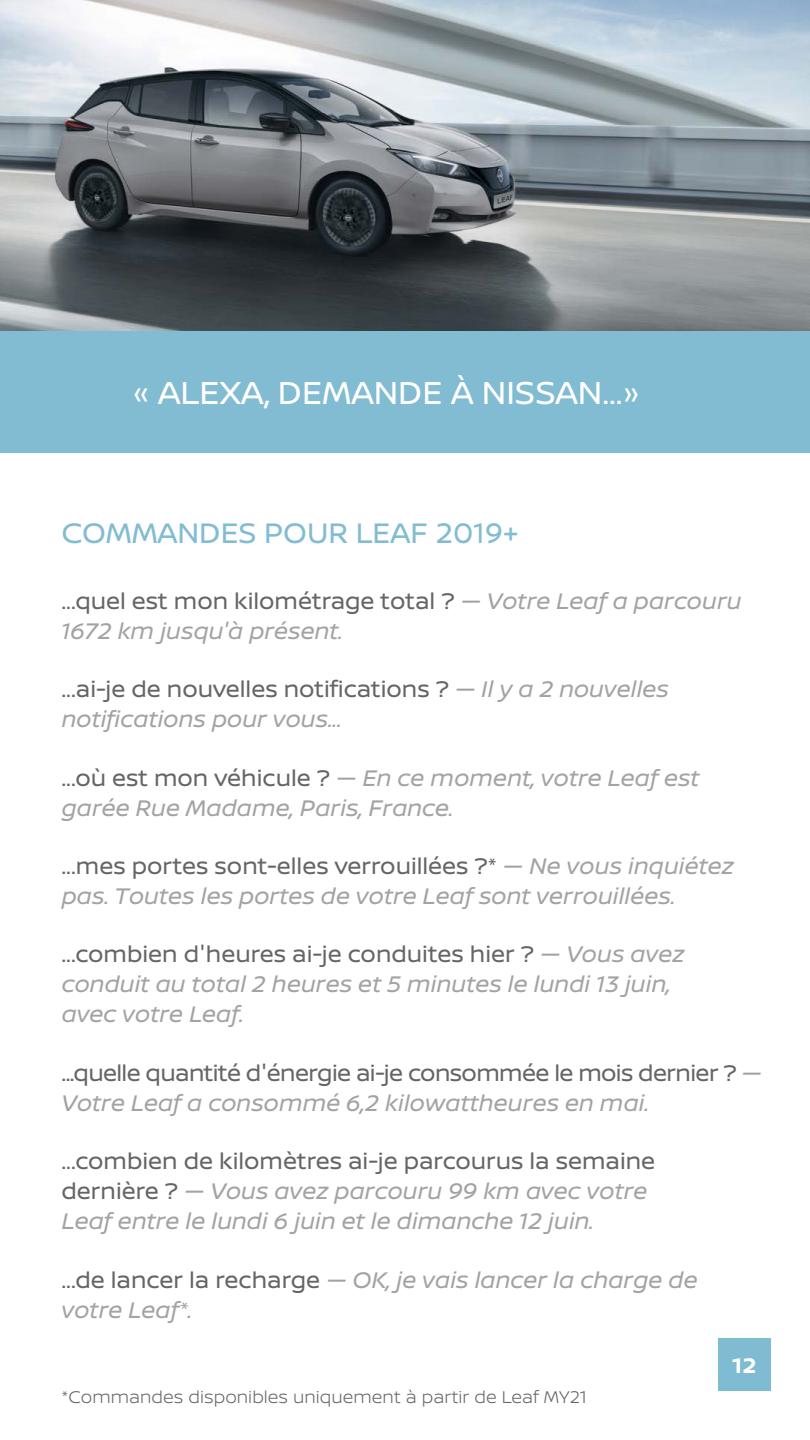
<style>
.page{position:relative;width:810px;height:1440px;background:#fff}
.page>*{position:absolute;margin:0;border:0;box-sizing:border-box;transform-origin:0 0}
.t1{font:33.75px "Nissan Brand";color:#fff}
.t2{font:30px "Nissan Brand";color:#82bcd2}
.t3{font:italic 24px/30px "Nissan Brand";color:#a2a3a2}
.t4{font:24px/30px "Nissan Brand";letter-spacing:-.025em;color:#646664}
.t5{font:700 22.5px "Nissan Brand";color:#fff}
.t6{font:300 18px "Nissan Brand";color:#646664}
.s1{font-style:normal;color:#646664}
.s2{font-style:italic;color:#a2a3a2}
</style>
<div class="page">
<div style="left:718px;top:1338px;width:52px;height:52px;background:#7fbbd2"></div>
<img style="left:0;top:0;width:810px;height:331px">
<div style="left:0;top:331px;width:810px;height:121px;background:#82bcd2"></div>
<h1 class="t1" style="left:133px;top:368px;width:509px">« ALEXA, DEMANDE À NISSAN...»</h1>
<p class="t2" style="left:62px;top:511px;width:458px">COMMANDES POUR LEAF 2019+</p>
<p class="t3" style="left:62px;top:585px;width:681px"><span class="s1">...quel est mon kilométrage total ?</span> — Votre Leaf a parcouru<br>1672 km jusqu'à présent.</p>
<p class="t3" style="left:62px;top:673px;width:609px"><span class="s1">...ai-je de nouvelles notifications ?</span> — Il y a 2 nouvelles notifications pour vous...</p>
<p class="t3" style="left:62px;top:761px;width:639px"><span class="s1">...où est mon véhicule ?</span> — En ce moment, votre Leaf est garée Rue Madame, Paris, France.</p>
<p class="t3" style="left:62px;top:850px;width:674px"><span class="s1">...mes portes sont-elles verrouillées ?*</span> — Ne vous inquiétez pas. Toutes les portes de votre Leaf sont verrouillées.</p>
<p class="t3" style="left:62px;top:938px;width:624px"><span class="s1">...combien d'heures ai-je conduites hier ?</span> — Vous avez conduit au total 2 heures et 5 minutes le lundi 13 juin, avec votre Leaf.</p>
<p class="t4" style="left:62px;top:1057px;width:702px">...quelle quantité d'énergie ai-je consommée le mois dernier ? <span class="s2">—<br>Votre Leaf a consommé 6,2 kilowattheures en mai.</span></p>
<p class="t3" style="left:62px;top:1145px;width:595px"><span class="s1">...combien de kilomètres ai-je parcourus la semaine dernière ?</span> — Vous avez parcouru 99 km avec votre<br>Leaf entre le lundi 6 juin et le dimanche 12 juin.</p>
<p class="t3" style="left:62px;top:1263px;width:637px"><span class="s1">...de lancer la recharge</span> — OK, je vais lancer la charge de votre Leaf*.</p>
<p class="t6" style="left:62px;top:1384px;width:527px">*Commandes disponibles uniquement à partir de Leaf MY21</p>
<p class="t5" style="left:732px;top:1349px;width:25px">12</p>
</div>
